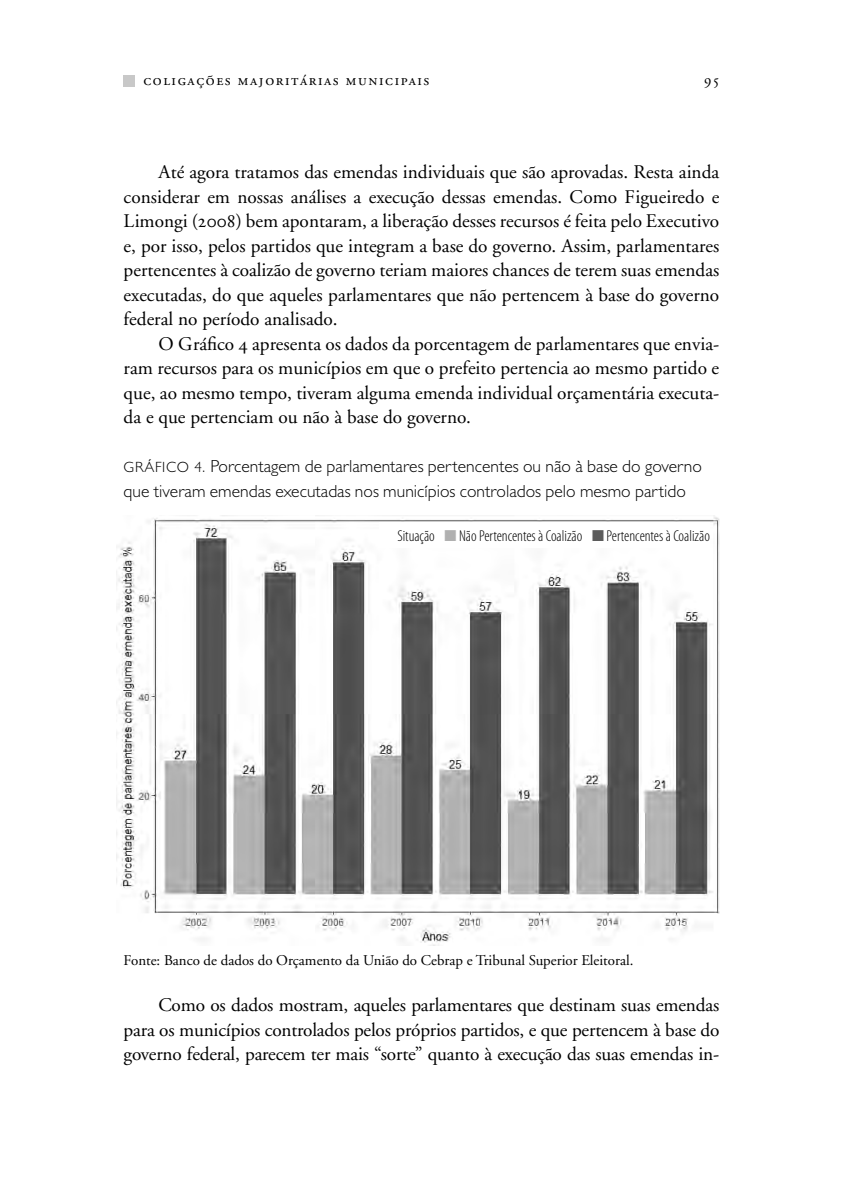
<style>
.page{position:relative;width:843px;height:1190px;background:#fff}
.page>*{position:absolute;margin:0;border:0;box-sizing:border-box;transform-origin:0 0}
.t1{font:19.25px/24.5px "Adobe Garamond";color:#000;text-align:justify}
.t2{font:17.5px/24.5px "Classical Sans Light DTC";color:#000}
.t3{font:300 condensed 15.75px "Myriad Pro";color:#000}
.t4{font:15.75px "Adobe Garamond Regular SC";letter-spacing:.1em;color:#000}
.t5{font:14.88px "Adobe Garamond";color:#000}
.s1{font-family:"Adobe Garamond Regular SC"}
.s2{font-size:14.88px}
.s3{color:#b0b0b0}
.s4{color:#5b5b5b}
</style>
<div class="page">
<div style="left:124px;top:76px;width:11px;height:11px;background:#c8c8c8"></div>
<img style="left:116px;top:515px;width:603px;height:430px">
<div style="left:380px;top:522px;width:329px;height:26px;background:#fff"></div>
<p class="t4" style="left:143px;top:72px;width:287px">coligações majoritárias municipais</p>
<p class="t4" style="left:704px;top:72px;width:16px">95</p>
<p class="t1" style="left:124px;top:160px;width:597px;text-indent:35px"><span class="s1">A</span>té agora tratamos das emendas individuais que são aprovadas. <span class="s1">R</span>esta ainda considerar em nossas análises a execução dessas emendas. <span class="s1">C</span>omo <span class="s1">F</span>igueiredo e <span class="s1">L</span>imongi (<span class="s1">2008</span>) bem apontaram, a liberação desses recursos é feita pelo <span class="s1">E</span>xecutivo e, por isso, pelos partidos que integram a base do governo. <span class="s1">A</span>ssim, parlamentares pertencentes à coalizão de governo teriam maiores chances de terem suas emendas executadas, do que aqueles parlamentares que não pertencem à base do governo federal no período analisado.</p>
<p class="t1" style="left:124px;top:332px;width:597px;text-indent:35px"><span class="s1">O G</span>ráfico <span class="s1">4</span> apresenta os dados da porcentagem de parlamentares que envia&shy;ram recursos para os municípios em que o prefeito pertencia ao mesmo partido e que, ao mesmo tempo, tiveram alguma emenda individual orçamentária executa&shy;da e que pertenciam ou não à base do governo.</p>
<p class="t2" style="left:124px;top:454px;width:579px"><span class="s2">Gráf ic o 4.</span> Porcentagem de parlamentares pertencentes ou não à base do governo que tiveram emendas executadas nos municípios controlados pelo mesmo partido</p>
<p class="t3" style="left:397px;top:527px;width:314px">Situação <span class="s3">■</span> Não Pertencentes à Coalizão <span class="s4">■</span> Pertencentes à Coalizão</p>
<p class="t5" style="left:124px;top:952px;width:511px">Fonte: Banco de dados do Orçamento da União do Cebrap e Tribunal Superior Eleitoral.</p>
<p class="t1" style="left:124px;top:993px;width:597px;text-indent:35px"><span class="s1">C</span>omo os dados mostram, aqueles parlamentares que destinam suas emendas para os municípios controlados pelos próprios partidos, e que pertencem à base do governo federal, parecem ter mais “sorte” quanto à execução das suas emendas in-</p>
</div>
